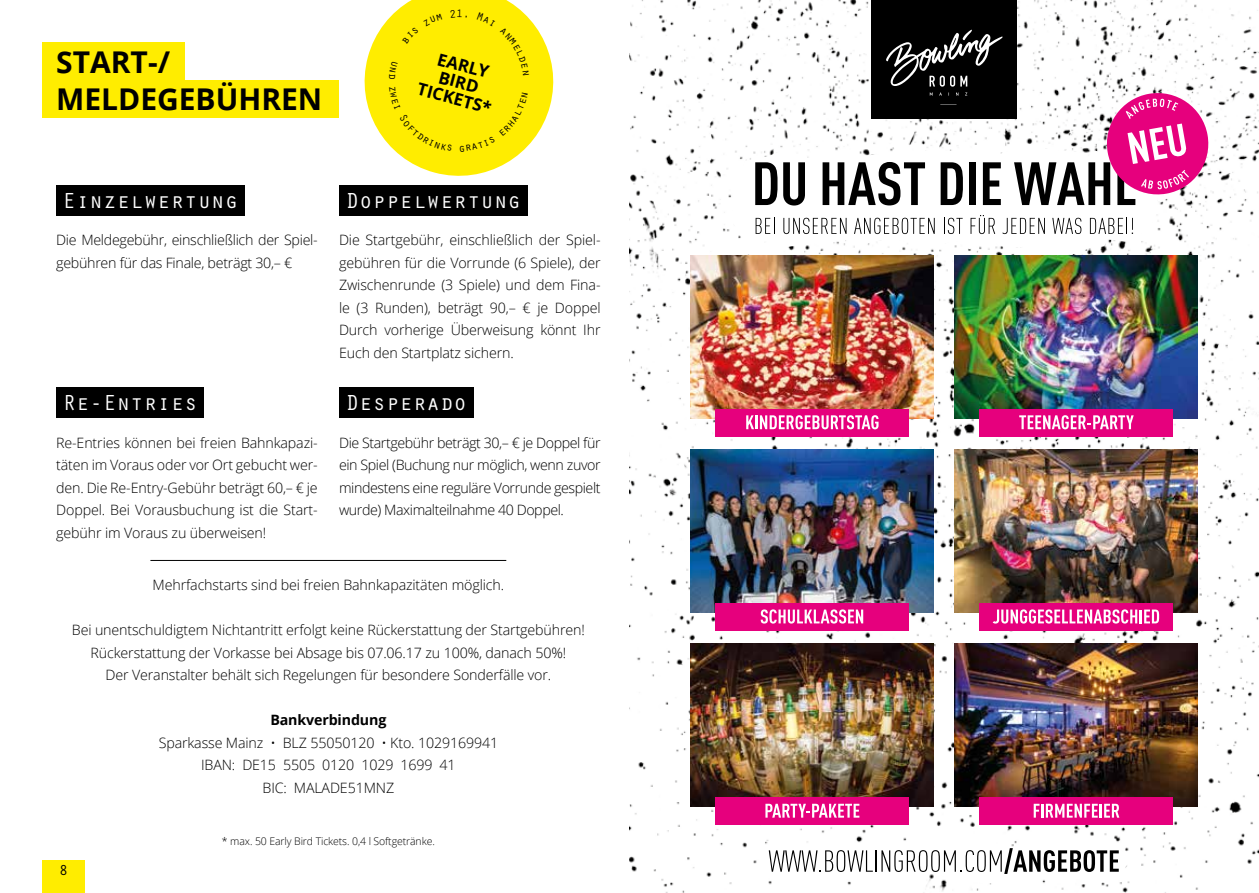
<style>
.page{position:relative;width:1259px;height:893px;background:#fff}
.page>*{position:absolute;margin:0;border:0;box-sizing:border-box;transform-origin:0 0}
.t1{font:700 30px/37.5px "Open Sans";color:#000}
.t2{font:22.5px "Orator Std";color:#fff}
.t3{font:700 16.95px/17px "Open Sans";color:#000;text-align:center}
.t4{font:15px "Orator Std";color:#000}
.t5{font:300 14.25px/22.5px "Open Sans";letter-spacing:-.01em;color:#000;text-align:justify}
.t6{font:700 14.25px "Open Sans";letter-spacing:-.01em;color:#000}
.t7{font:300 10.5px "Open Sans";letter-spacing:-.01em;color:#000}
</style>
<div class="page">
<img style="left:629px;top:0;width:630px;height:893px">
<svg style="left:731px;top:146px;width:426px;height:109px"></svg>
<svg style="left:755px;top:162px;width:22px;height:43px"></svg>
<svg style="left:783px;top:162px;width:22px;height:44px"></svg>
<svg style="left:822px;top:162px;width:103px;height:43px"></svg>
<svg style="left:940px;top:162px;width:23px;height:43px"></svg>
<div style="left:969px;top:162px;width:6px;height:43px;background:#000"></div>
<svg style="left:983px;top:162px;width:18px;height:43px"></svg>
<svg style="left:755px;top:218px;width:19px;height:16px"></svg>
<svg style="left:783px;top:218px;width:63px;height:16px"></svg>
<svg style="left:854px;top:218px;width:80px;height:16px"></svg>
<svg style="left:943px;top:218px;width:19px;height:16px"></svg>
<svg style="left:970px;top:215px;width:25px;height:19px"></svg>
<svg style="left:1002px;top:218px;width:43px;height:16px"></svg>
<svg style="left:1052px;top:218px;width:29px;height:16px"></svg>
<svg style="left:1090px;top:218px;width:43px;height:16px"></svg>
<img style="left:955px;top:449px;width:242px;height:164px">
<div style="left:979px;top:603px;width:194px;height:28px;background:#e6007d"></div>
<svg style="left:992px;top:609px;width:167px;height:15px"></svg>
<img style="left:691px;top:644px;width:242px;height:163px">
<div style="left:715px;top:798px;width:194px;height:27px;background:#e6007d"></div>
<svg style="left:765px;top:804px;width:94px;height:14px"></svg>
<img style="left:955px;top:644px;width:242px;height:163px">
<div style="left:979px;top:798px;width:194px;height:27px;background:#e6007d"></div>
<svg style="left:1033px;top:804px;width:86px;height:14px"></svg>
<img style="left:691px;top:255px;width:242px;height:163px">
<div style="left:715px;top:409px;width:194px;height:27px;background:#e6007d"></div>
<svg style="left:746px;top:415px;width:132px;height:14px"></svg>
<img style="left:955px;top:255px;width:242px;height:163px">
<div style="left:979px;top:409px;width:194px;height:27px;background:#e6007d"></div>
<svg style="left:1019px;top:415px;width:114px;height:14px"></svg>
<img style="left:691px;top:449px;width:242px;height:164px">
<div style="left:715px;top:603px;width:194px;height:28px;background:#e6007d"></div>
<svg style="left:760px;top:609px;width:103px;height:15px"></svg>
<svg style="left:759px;top:836px;width:370px;height:48px"></svg>
<div style="left:871px;top:0;width:146px;height:119px;background:#000"></div>
<svg style="left:886px;top:30px;width:116px;height:75px"></svg>
<svg style="left:1014px;top:89px;width:198px;height:116px"></svg>
<div style="left:56px;top:185px;width:189px;height:30px;background:#000"></div>
<div style="left:56px;top:388px;width:147px;height:30px;background:#000"></div>
<div style="left:339px;top:388px;width:135px;height:30px;background:#000"></div>
<div style="left:339px;top:185px;width:188px;height:30px;background:#000"></div>
<div style="left:43px;top:43px;width:142px;height:37px;background:#ffed00"></div>
<div style="left:43px;top:80px;width:296px;height:38px;background:#ffed00"></div>
<hr style="left:150px;top:560px;width:356px;height:1px;background:#000">
<div style="left:43px;top:860px;width:42px;height:33px;background:#ffed00"></div>
<svg style="left:364px;top:0;width:190px;height:186px"></svg>
<h1 class="t1" style="left:56px;top:42px;width:267px">START-/<br>MELDEGEBÜHREN</h1>
<p class="t3" style="left:429px;top:47px;width:77px;rotate:15deg">EARLY<br>BIRD<br>TICKETS*</p>
<h2 class="t2" style="left:63px;top:184px;width:177px">Einzelwertung</h2>
<h2 class="t2" style="left:345px;top:184px;width:177px">Doppelwertung</h2>
<p class="t5" style="left:56px;top:228px;width:263px">Die Meldegebühr, einschließlich der Spiel&shy;gebühren für das Finale, beträgt 30,– €</p>
<p class="t5" style="left:339px;top:228px;width:263px">Die Startgebühr, einschließlich der Spiel&shy;gebühren für die Vorrunde (6 Spiele), der Zwischenrunde (3 Spiele) und dem Fina&shy;le (3 Runden), beträgt 90,– € je Doppel Durch vorherige Überweisung könnt Ihr Euch den Startplatz sichern.</p>
<h2 class="t2" style="left:63px;top:386px;width:136px">Re-Entries</h2>
<h2 class="t2" style="left:345px;top:386px;width:123px">Desperado</h2>
<p class="t5" style="left:56px;top:431px;width:263px">Re-Entries können bei freien Bahnkapazi&shy;täten im Voraus oder vor Ort gebucht wer&shy;den. Die Re-Entry-Gebühr beträgt 60,– € je Doppel. Bei Vorausbuchung ist die Start&shy;gebühr im Voraus zu überweisen!</p>
<p class="t5" style="left:339px;top:431px;width:263px">Die Startgebühr beträgt 30,– € je Doppel für ein Spiel (Buchung nur möglich, wenn zuvor mindestens eine reguläre Vorrunde gespielt wurde) Maximalteilnahme 40 Doppel.</p>
<p class="t5" style="left:153px;top:573px;width:353px">Mehrfachstarts sind bei freien Bahnkapazitäten möglich.</p>
<p class="t5" style="left:72px;top:618px;width:514px;text-align:center">Bei unentschuldigtem Nichtantritt erfolgt keine Rückerstattung der Startgebühren!<br>Rückerstattung der Vorkasse bei Absage bis 07.06.17 zu 100%, danach 50%!<br>Der Veranstalter behält sich Regelungen für besondere Sonderfälle vor.</p>
<p class="t6" style="left:270px;top:710px;width:118px">Bankverbindung</p>
<p class="t5" style="left:159px;top:731px;width:341px;text-align:center">Sparkasse Mainz • BLZ 55050120 • Kto. 1029169941<br>IBAN: DE15 5505 0120 1029 1699 41<br>BIC: MALADE51MNZ</p>
<p class="t4" style="left:59px;top:859px;width:10px">8</p>
<p class="t7" style="left:222px;top:834px;width:214px">* max. 50 Early Bird Tickets. 0,4 l Softgetränke.</p>
</div>
